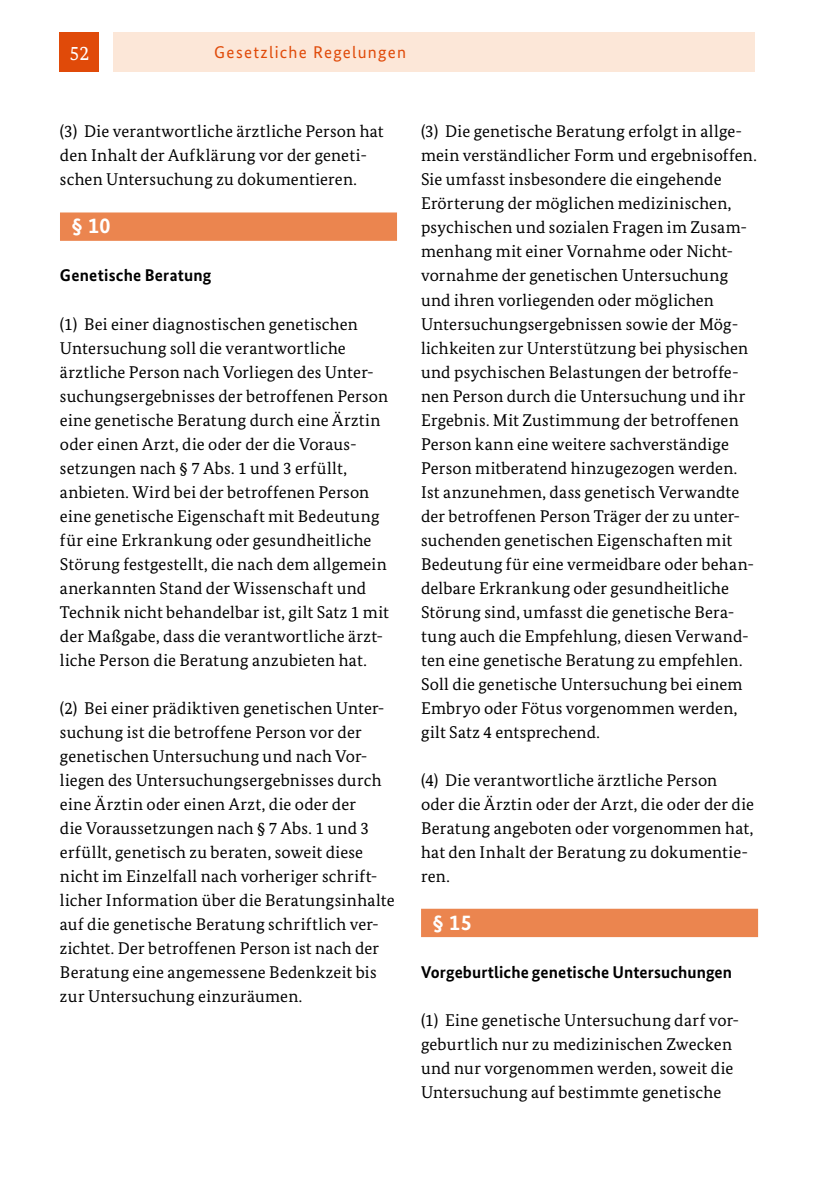
<style>
.page{position:relative;width:840px;height:1191px;background:#fff}
.page>*{position:absolute;margin:0;border:0;box-sizing:border-box;transform-origin:0 0}
.Paragraph_H3{font:700 22px "Bundes Sans";color:#fff}
.t1{font:20px "Bundes Serif";color:#fff}
.Para_para_fließ{font:17px/24px "Bundes Serif";letter-spacing:.01em;color:#000}
.Para_para_SHL_H4_mit_H3{font:700 17px "Bundes Sans";letter-spacing:.005em;color:#000}
.t2{font:17px "Bundes Sans";letter-spacing:.07em;color:#e04a09}
</style>
<div class="page">
<div style="left:59px;top:32px;width:40px;height:40px;background:#e04a09"></div>
<div style="left:113px;top:32px;width:641px;height:40px;background:#fce7d8"></div>
<div style="left:60px;top:212px;width:337px;height:29px;background:#eb854f"></div>
<div style="left:421px;top:908px;width:336px;height:29px;background:#eb854f"></div>
<p class="t1" style="left:69px;top:41px;width:21px">52</p>
<p class="t2" style="left:214px;top:42px;width:193px">Gesetzliche Regelungen</p>
<p class="Para_para_fließ" style="left:60px;top:119px;width:325px">(3) Die verantwortliche ärztliche Person hat den Inhalt der Aufklärung vor der geneti&shy;schen Untersuchung zu dokumentieren.</p>
<h3 class="Paragraph_H3" style="left:71px;top:212px;width:41px">§ 10</h3>
<h3 class="Para_para_SHL_H4_mit_H3" style="left:60px;top:265px;width:153px">Genetische Beratung</h3>
<p class="Para_para_fließ" style="left:60px;top:311px;width:330px">(1) Bei einer diagnostischen genetischen Untersuchung soll die verantwortliche ärztliche Person nach Vorliegen des Unter&shy;suchungsergebnisses der betroffenen Person eine genetische Beratung durch eine Ärztin oder einen Arzt, die oder der die Voraus&shy;setzungen nach § 7 Abs. 1 und 3 erfüllt, anbieten. Wird bei der betroffenen Person eine genetische Eigenschaft mit Bedeutung für eine Erkrankung oder gesundheitliche Störung festgestellt, die nach dem allgemein anerkannten Stand der Wissenschaft und Technik nicht behandelbar ist, gilt Satz 1 mit der Maßgabe, dass die verantwortliche ärzt&shy;liche Person die Beratung anzubieten hat.</p>
<p class="Para_para_fließ" style="left:60px;top:695px;width:336px">(2) Bei einer prädiktiven genetischen Unter&shy;suchung ist die betroffene Person vor der genetischen Untersuchung und nach Vor&shy;liegen des Untersuchungsergebnisses durch eine Ärztin oder einen Arzt, die oder der<br>die Voraussetzungen nach § 7 Abs. 1 und 3 erfüllt, genetisch zu beraten, soweit diese nicht im Einzelfall nach vorheriger schrift&shy;licher Information über die Beratungsinhalte auf die genetische Beratung schriftlich ver&shy;zichtet. Der betroffenen Person ist nach der Beratung eine angemessene Bedenkzeit bis zur Untersuchung einzuräumen.</p>
<p class="Para_para_fließ" style="left:421px;top:119px;width:337px">(3) Die genetische Beratung erfolgt in allge&shy;mein verständlicher Form und ergebnisoffen.<br>Sie umfasst insbesondere die eingehende Erörterung der möglichen medizinischen, psychischen und sozialen Fragen im Zusam&shy;menhang mit einer Vornahme oder Nicht&shy;vornahme der genetischen Untersuchung und ihren vorliegenden oder möglichen Untersuchungsergebnissen sowie der Mög&shy;lichkeiten zur Unterstützung bei physischen und psychischen Belastungen der betroffe&shy;nen Person durch die Untersuchung und ihr Ergebnis. Mit Zustimmung der betroffenen Person kann eine weitere sachverständige Person mitberatend hinzugezogen werden.<br>Ist anzunehmen, dass genetisch Verwandte der betroffenen Person Träger der zu unter&shy;suchenden genetischen Eigenschaften mit Bedeutung für eine vermeidbare oder behan&shy;delbare Erkrankung oder gesundheitliche Störung sind, umfasst die genetische Bera&shy;tung auch die Empfehlung, diesen Verwand&shy;ten eine genetische Beratung zu empfehlen.<br>Soll die genetische Untersuchung bei einem Embryo oder Fötus vorgenommen werden, gilt Satz 4 entsprechend.</p>
<p class="Para_para_fließ" style="left:421px;top:767px;width:334px">(4) Die verantwortliche ärztliche Person oder die Ärztin oder der Arzt, die oder der die Beratung angeboten oder vorgenommen hat, hat den Inhalt der Beratung zu dokumentie&shy;ren.</p>
<h3 class="Paragraph_H3" style="left:432px;top:908px;width:41px">§ 15</h3>
<h3 class="Para_para_SHL_H4_mit_H3" style="left:421px;top:961px;width:312px">Vorgeburtliche genetische Untersuchungen</h3>
<p class="Para_para_fließ" style="left:421px;top:1007px;width:319px">(1) Eine genetische Untersuchung darf vor&shy;geburtlich nur zu medizinischen Zwecken und nur vorgenommen werden, soweit die Untersuchung auf bestimmte genetische</p>
</div>
